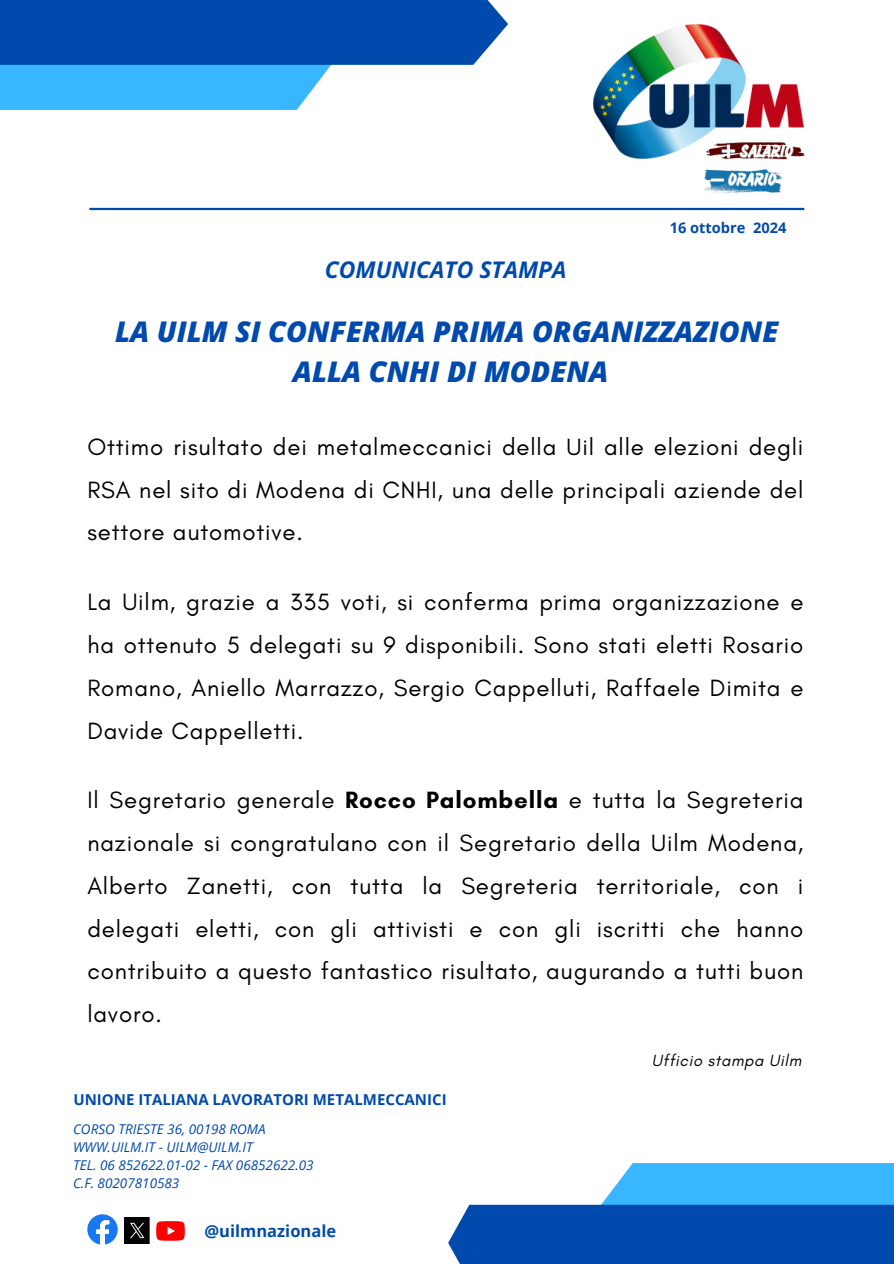
<style>
.page{position:relative;width:894px;height:1264px;background:#fff}
.page>*{position:absolute;margin:0;border:0;box-sizing:border-box;transform-origin:0 0}
.t1{font:italic 800 28.5px/39.3px "Open Sans";color:#004aad;text-align:center}
.t2{font:24px/42.8px "Glacial Indifference";letter-spacing:.035em;color:#000;text-align:justify}
.t3{font:italic 700 22.95px "Open Sans";color:#004aad}
.t4{font:italic 16.5px "Glacial Indifference";letter-spacing:.035em;color:#000}
.t5{font:700 16.5px "Open Sans";color:#004aad}
.t6{font:700 15px "Open Sans";color:#004aad}
.t7{font:700 14.55px "Open Sans";color:#004aad}
.t8{font:italic 13.5px "Open Sans";color:#004aad}
.s1{font-weight:700}
</style>
<div class="page">
<hr style="left:89px;top:208px;width:715px;height:2px;background:#004aad">
<svg style="left:0;top:0;width:508px;height:110px"></svg>
<div style="left:593px;top:1162px;width:300px;height:101px;background:#38b6ff"></div>
<div style="left:448px;top:1204px;width:445px;height:59px;background:#004aad"></div>
<img style="left:593px;top:24px;width:210px;height:134px">
<svg style="left:87px;top:1214px;width:31px;height:30px"></svg>
<img style="left:149px;top:1217px;width:36px;height:27px">
<img style="left:125px;top:1217px;width:24px;height:26px">
<img style="left:700px;top:132px;width:105px;height:61px">
<h1 class="t3" style="left:325px;top:253px;width:243px">COMUNICATO STAMPA</h1>
<h3 class="t7" style="left:669px;top:218px;width:118px">16 ottobre 2024</h3>
<h3 class="t1" style="left:115px;top:311px;width:664px">LA UILM SI CONFERMA PRIMA ORGANIZZAZIONE<br>ALLA CNHI DI MODENA</h3>
<h6 class="t2" style="left:87px;top:425px;width:717px">Ottimo risultato dei metalmeccanici della Uil alle elezioni degli RSA nel sito di Modena di CNHI, una delle principali aziende del settore automotive.</h6>
<h4 class="t2" style="left:87px;top:580px;width:717px">La Uilm, grazie a 335 voti, si conferma prima organizzazione e ha ottenuto 5 delegati su 9 disponibili. Sono stati eletti Rosario Romano, Aniello Marrazzo, Sergio Cappelluti, Raffaele Dimita e Davide Cappelletti.</h4>
<p class="t2" style="left:87px;top:778px;width:717px">Il Segretario generale <span class="s1">Rocco Palombella</span> e tutta la Segreteria nazionale si congratulano con il Segretario della Uilm Modena, Alberto Zanetti, con tutta la Segreteria territoriale, con i delegati eletti, con gli attivisti e con gli iscritti che hanno contribuito a questo fantastico risultato, augurando a tutti buon lavoro.</p>
<p class="t4" style="left:651px;top:1050px;width:151px">Ufficio stampa Uilm</p>
<h3 class="t6" style="left:73px;top:1089px;width:374px">UNIONE ITALIANA LAVORATORI METALMECCANICI</h3>
<p class="t8" style="left:73px;top:1119px;width:194px">CORSO TRIESTE 36, 00198 ROMA</p>
<p class="t8" style="left:73px;top:1137px;width:181px">WWW.UILM.IT - UILM@UILM.IT</p>
<p class="t8" style="left:73px;top:1155px;width:242px">TEL. 06 852622.01-02 - FAX 06852622.03</p>
<p class="t8" style="left:73px;top:1173px;width:108px">C.F. 80207810583</p>
<p class="t5" style="left:204px;top:1219px;width:133px">@uilmnazionale</p>
</div>
